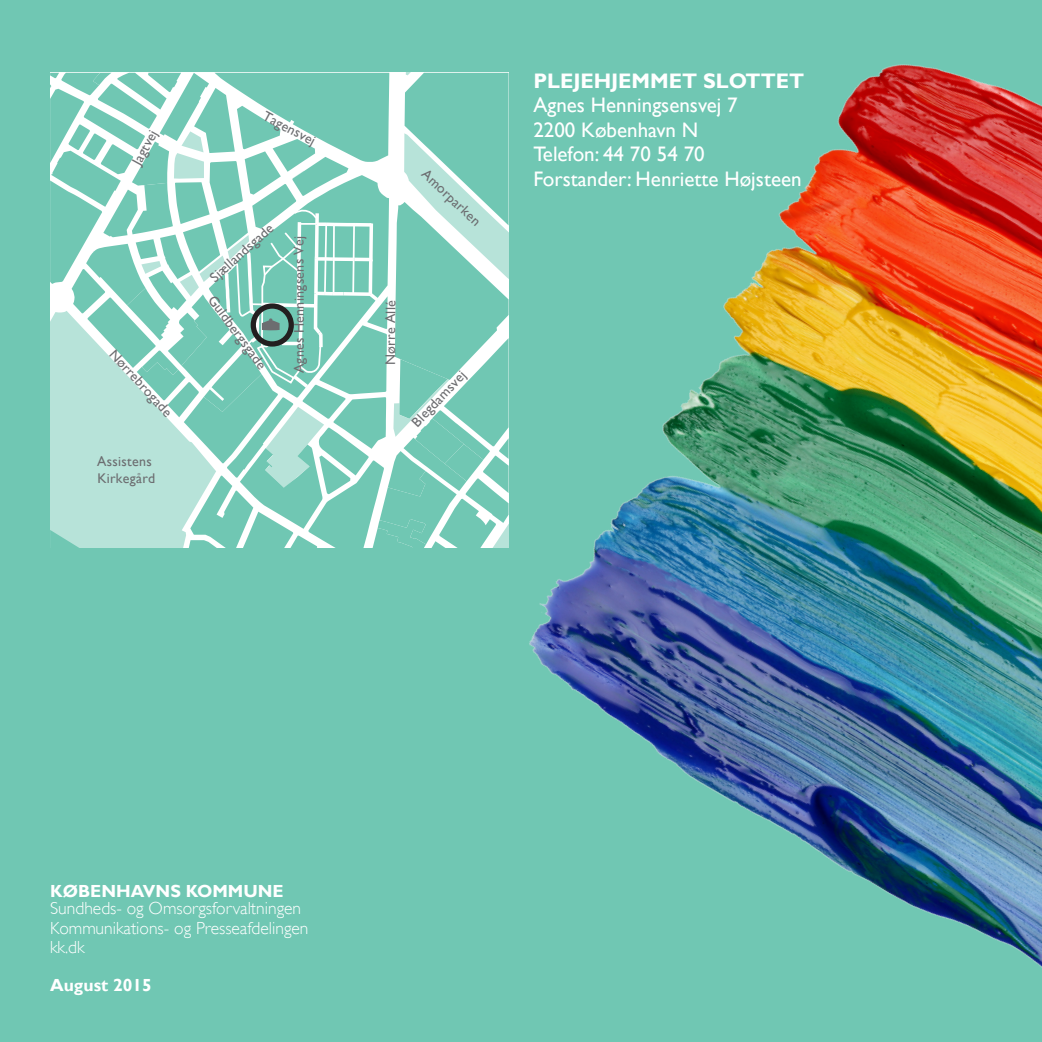
<style>
.page{position:relative;width:1042px;height:1042px;background:#fff}
.page>*{position:absolute;margin:0;border:0;box-sizing:border-box;transform-origin:0 0}
.adresse{font:21px "Gill Sans";color:#fff}
.adresse-2{font:700 21px "Gill Sans";color:#fff}
.colofon{font:300 17.5px "Gill Sans";color:#fff}
.colofon-2{font:700 17.5px "Gill Sans";color:#fff}
.t1{font:14px/16.8px "Gill Sans";letter-spacing:.02em;color:#6c6d70}
</style>
<div class="page">
<div style="left:0;top:0;width:436px;height:1042px;background:#70c7b3"></div>
<img style="left:436px;top:0;width:606px;height:1042px">
<svg style="left:50px;top:73px;width:458px;height:475px"></svg>
<div style="left:251px;top:303px;width:43px;height:44px;border:5px solid #231f20;border-radius:50%"></div>
<p class="t1" style="left:128px;top:159px;width:39px;rotate:-61deg">Jagtvej</p>
<p class="t1" style="left:118px;top:346px;width:87px;rotate:47deg">Nørrebrogade</p>
<p class="t1" style="left:97px;top:453px;width:60px">Assistens<br>Kirkegård</p>
<p class="t1" style="left:268px;top:107px;width:59px;rotate:28deg">Tagensvej</p>
<p class="t1" style="left:206px;top:273px;width:81px;rotate:-42deg">Sjællandsgade</p>
<p class="t1" style="left:218px;top:292px;width:89px;rotate:53deg">Guldbergsgade</p>
<p class="t1" style="left:290px;top:373px;width:139px;rotate:-90deg">Agnes Henningsens Vej</p>
<p class="t1" style="left:430px;top:166px;width:76px;rotate:43deg">Amorparken</p>
<p class="t1" style="left:382px;top:365px;width:67px;rotate:-90deg">Nørre Allé</p>
<p class="t1" style="left:408px;top:418px;width:73px;rotate:-46deg">Blegdamsvej</p>
<p class="adresse-2" style="left:533px;top:68px;width:272px">PLEJEHJEMMET SLOTTET</p>
<p class="adresse" style="left:533px;top:93px;width:206px">Agnes Henningsensvej 7</p>
<p class="adresse" style="left:533px;top:117px;width:166px">2200 København N</p>
<p class="adresse" style="left:533px;top:142px;width:173px">Telefon: 44 70 54 70</p>
<p class="adresse" style="left:533px;top:166px;width:270px">Forstander: Henriette Højsteen</p>
<p class="colofon-2" style="left:50px;top:880px;width:235px">KØBENHAVNS KOMMUNE</p>
<p class="colofon" style="left:50px;top:898px;width:252px">Sundheds- og Omsorgsforvaltningen</p>
<p class="colofon" style="left:50px;top:917px;width:260px">Kommunikations- og Presseafdelingen</p>
<p class="colofon" style="left:50px;top:936px;width:36px">kk.dk</p>
<p class="colofon-2" style="left:50px;top:975px;width:103px">August 2015</p>
</div>
